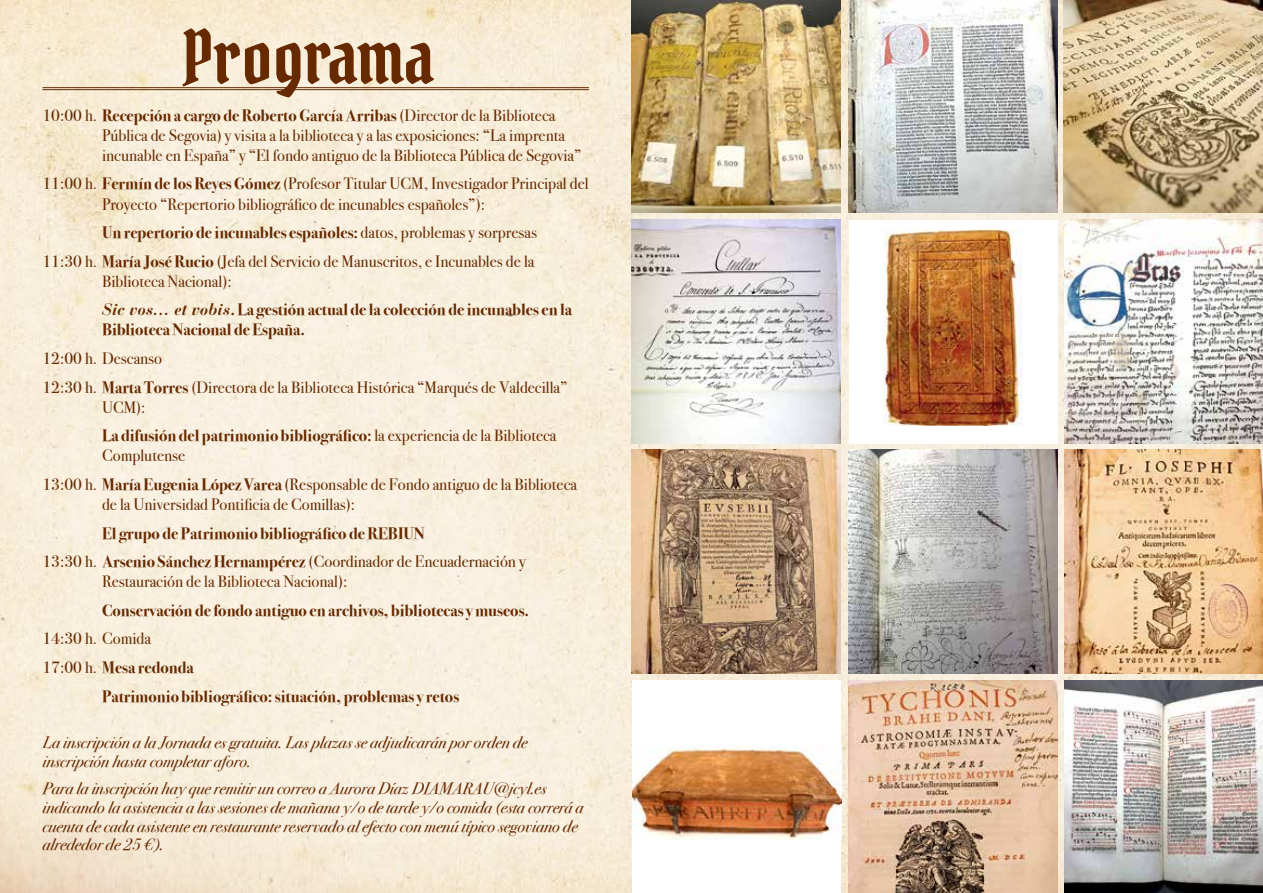
<style>
.page{position:relative;width:1263px;height:893px;background:#fff}
.page>*{position:absolute;margin:0;border:0;box-sizing:border-box;transform-origin:0 0}
.t1{font:72.9px "Pirata One";color:#662900}
.t2{font:16.5px/20.1px "Bodoni Svty Two ITCTT";color:#662900}
.t3{font:700 16.5px/28.7px "Bodoni Svty Two ITCTT";color:#662900}
.t4{font:italic 16.5px/18.8px "Bodoni Svty Two ITCTT";color:#662900}
.s1{font-weight:700}
.s2{font-weight:400}
.s3{font-family:"Bauer Bodoni";font-style:italic}
</style>
<div class="page">
<img style="left:0;top:0;width:1263px;height:893px">
<hr style="left:43px;top:87px;width:546px;height:1px;background:#662900">
<hr style="left:43px;top:89px;width:546px;height:1px;background:#662900">
<img style="left:631px;top:0;width:209px;height:212px">
<img style="left:849px;top:0;width:208px;height:212px">
<img style="left:1064px;top:0;width:199px;height:212px">
<img style="left:849px;top:680px;width:208px;height:213px">
<img style="left:631px;top:220px;width:209px;height:223px">
<img style="left:1065px;top:220px;width:198px;height:223px">
<img style="left:631px;top:450px;width:209px;height:223px">
<img style="left:1065px;top:450px;width:198px;height:223px">
<div style="left:632px;top:680px;width:209px;height:213px;background:#fff"></div>
<img style="left:632px;top:745px;width:209px;height:94px">
<div style="left:849px;top:220px;width:208px;height:223px;background:#fff"></div>
<img style="left:884px;top:229px;width:138px;height:196px">
<img style="left:1065px;top:680px;width:198px;height:213px">
<img style="left:849px;top:450px;width:208px;height:223px">
<h1 class="t1" style="left:183px;top:11px;width:252px">Programa</h1>
<p class="t2" style="left:102px;top:103px;width:481px;text-indent:-60px">10:00 h. <span class="s1">Recepción a cargo de Roberto García Arribas</span> (Director de la Biblioteca<br>Pública de Segovia) y visita a la biblioteca y a las exposiciones: “La imprenta incunable en España” y “El fondo antiguo de la Biblioteca Pública de Segovia”</p>
<p class="t2" style="left:102px;top:172px;width:488px;text-indent:-60px">11:00 h. <span class="s1">Fermín de los Reyes Gómez</span> (Profesor Titular UCM, Investigador Principal del<br>Proyecto “Repertorio bibliográfico de incunables españoles”):</p>
<p class="t2" style="left:43px;top:216px;width:496px;line-height:28.7px;text-align:right"><span class="s1">Un repertorio de incunables españoles:</span> datos, problemas y sorpresas<br>11:30 h. <span class="s1">María José Rucio</span> (Jefa del Servicio de Manuscritos, e Incunables de la</p>
<p class="t3" style="left:102px;top:265px;width:472px"><span class="s2">Biblioteca Nacional):<br></span><span class="s3">Sic vos… et vobis</span>. La gestión actual de la colección de incunables en la</p>
<p class="t3" style="left:102px;top:314px;width:205px">Biblioteca Nacional de España.</p>
<p class="t2" style="left:43px;top:342px;width:526px;line-height:28.7px">12:00 h. Descanso<br>12:30 h. <span class="s1">Marta Torres</span> (Directora de la Biblioteca Histórica “Marqués de Valdecilla”</p>
<p class="t3" style="left:102px;top:391px;width:456px"><span class="s2">UCM):<br></span>La difusión del patrimonio bibliográfico: <span class="s2">la experiencia de la Biblioteca</span></p>
<p class="t2" style="left:43px;top:440px;width:536px;line-height:28.7px;text-indent:60px">Complutense<br>13:00 h. <span class="s1">María Eugenia López Varea</span> (Responsable de Fondo antiguo de la Biblioteca</p>
<p class="t2" style="left:102px;top:493px;width:255px">de la Universidad Pontificia de Comillas):</p>
<p class="t3" style="left:43px;top:517px;width:485px;text-indent:60px">El grupo de Patrimonio bibliográfico de REBIUN<br><span class="s2">13:30 h.</span> Arsenio Sánchez Hernampérez <span class="s2">(Coordinador de Encuadernación y</span></p>
<p class="t2" style="left:102px;top:570px;width:247px">Restauración de la Biblioteca Nacional):</p>
<p class="t3" style="left:102px;top:595px;width:428px">Conservación de fondo antiguo en archivos, bibliotecas y museos.</p>
<p class="t2" style="left:43px;top:627px;width:110px">14:30 h. Comida</p>
<p class="t3" style="left:43px;top:652px;width:153px"><span class="s2">17:00 h.</span> Mesa redonda</p>
<p class="t3" style="left:102px;top:680px;width:359px">Patrimonio bibliográfico: situación, problemas y retos</p>
<p class="t4" style="left:43px;top:732px;width:486px">La inscripción a la Jornada es gratuita. Las plazas se adjudicarán por orden de inscripción hasta completar aforo.</p>
<p class="t4" style="left:43px;top:778px;width:543px">Para la inscripción hay que remitir un correo a Aurora Díaz DIAMARAU@jcyl.es indicando la asistencia a las sesiones de mañana y/o de tarde y/o comida (esta correrá a cuenta de cada asistente en restaurante reservado al efecto con menú típico segoviano de alrededor de 25 €).</p>
</div>
